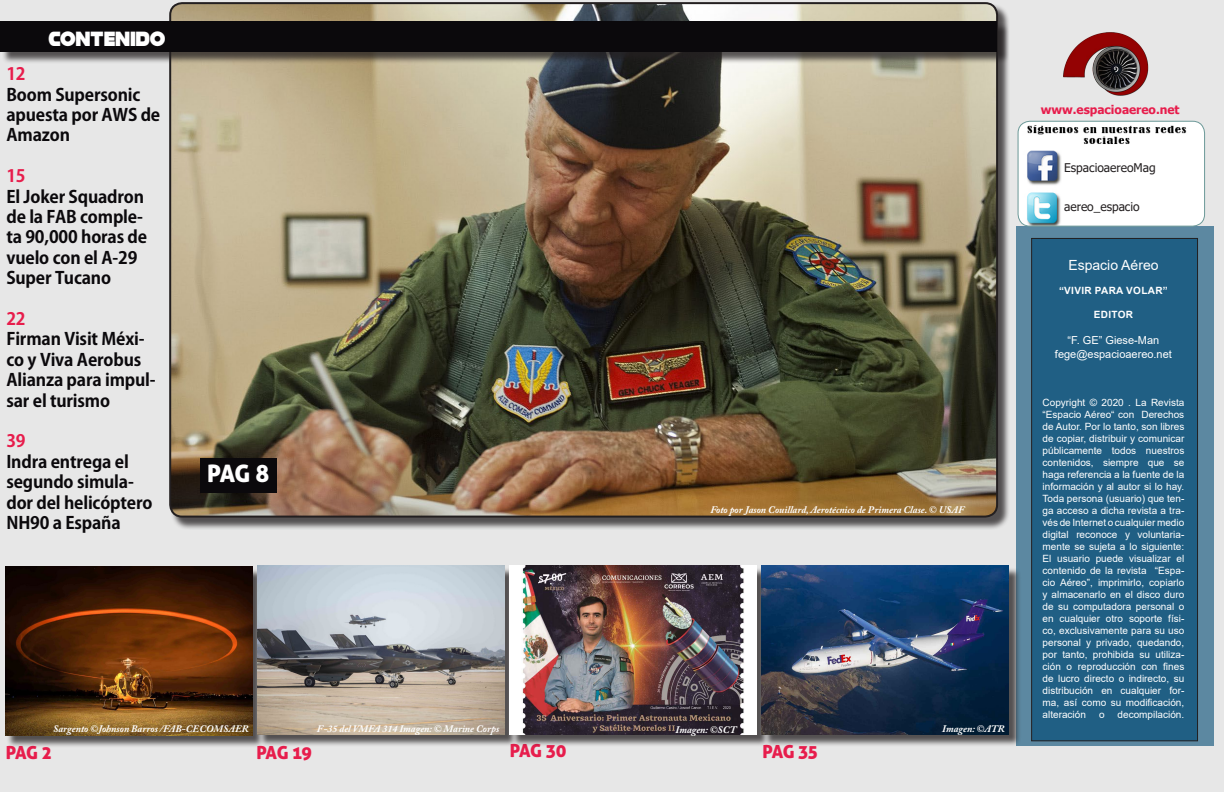
<style>
.page{position:relative;width:1224px;height:792px;background:#fff}
.page>*{position:absolute;margin:0;border:0;box-sizing:border-box;transform-origin:0 0}
.INDICE_CENTRAL{font:24px "Aller Display";color:#fff}
.INDICE_CENTRAL-2{font:18px "Aller Display";letter-spacing:-.025em;color:#e71d4c}
.Estilo_de_párrafo_1{font:18px "Bornspeed";letter-spacing:.02em;color:#fff}
.Lateral_indice{font:700 17px/20.4px "Koz Go Pr 6 N";letter-spacing:-.01em;color:#0b090c}
.Lateral_indice-2{font:700 17px "Koz Go Pr 6 N";letter-spacing:-.01em;color:#e71d4c}
.t1{font:14px "Arial";color:#fff}
.Estilo_de_párrafo_1-2{font:12px "Tahoma";color:#231f20}
.Estilo_de_párrafo_1-3{font:700 12px "Tahoma";color:#e71d4c}
.t2{font:11px "Arial";color:#fff}
.t3{font:10px/12px "Arial";color:#fff;text-align:justify}
.Pie_de_foto{font:italic 700 10px "Adobe Caslon Pro";color:#fff}
.t4{font:700 10px "Arial";letter-spacing:.035em;color:#fff}
</style>
<div class="page">
<div style="left:0;top:0;width:1224px;height:791px;background:#e7e7e7"></div>
<div style="left:1016px;top:226px;width:197px;height:519px;background:#5c88a1"></div>
<div style="left:1032px;top:238px;width:166px;height:503px;background:#205f84"></div>
<div style="left:1031px;top:238px;width:167px;height:503px;border:1px solid #231f20"></div>
<img style="left:1063px;top:32px;width:86px;height:64px">
<img style="left:1018px;top:121px;width:187px;height:105px">
<div style="left:1018px;top:121px;width:187px;height:106px;border:1px solid #6c9998;border-radius:12px"></div>
<div style="left:171px;top:4px;width:840px;height:526px;background:#231f20;opacity:.75"></div>
<img style="left:171px;top:4px;width:826px;height:513px">
<div style="left:2px;top:23px;width:1007px;height:41px;background:#231f20;opacity:.75"></div>
<div style="left:0;top:21px;width:997px;height:31px;background:#0b090c"></div>
<div style="left:200px;top:458px;width:77px;height:35px;background:#0b090c"></div>
<div style="left:7px;top:568px;width:258px;height:180px;background:#231f20;opacity:.75"></div>
<img style="left:5px;top:566px;width:247px;height:169px">
<div style="left:259px;top:567px;width:258px;height:180px;background:#231f20;opacity:.75"></div>
<img style="left:257px;top:566px;width:247px;height:168px">
<div style="left:511px;top:567px;width:258px;height:180px;background:#231f20;opacity:.75"></div>
<img style="left:509px;top:566px;width:248px;height:168px">
<div style="left:763px;top:567px;width:258px;height:180px;background:#231f20;opacity:.75"></div>
<img style="left:762px;top:566px;width:247px;height:168px">
<p class="Estilo_de_párrafo_1" style="left:49px;top:27px;width:119px">CONTENIDO</p>
<p class="Lateral_indice-2" style="left:6px;top:64px;width:21px">12</p>
<p class="Lateral_indice" style="left:6px;top:85px;width:155px">Boom Supersonic apuesta por AWS de<br>Amazon</p>
<p class="Lateral_indice-2" style="left:6px;top:166px;width:21px">15</p>
<p class="Lateral_indice" style="left:6px;top:187px;width:142px">El Joker Squadron de la FAB comple&shy;ta 90,000 horas de vuelo con el A-29<br>Super Tucano</p>
<p class="Lateral_indice-2" style="left:6px;top:309px;width:21px">22</p>
<p class="Lateral_indice" style="left:6px;top:329px;width:151px">Firman Visit Méxi&shy;co y Viva Aerobus<br>Alianza para impul&shy;sar el turismo</p>
<p class="Lateral_indice-2" style="left:6px;top:432px;width:21px">39</p>
<p class="Lateral_indice" style="left:6px;top:452px;width:148px">Indra entrega el segundo simula&shy;dor del helicóptero<br>NH90 a España</p>
<p class="INDICE_CENTRAL" style="left:207px;top:458px;width:64px">PAG 8</p>
<p class="Pie_de_foto" style="left:710px;top:503px;width:256px">Foto por Jason Couillard, Aerotécnico de Primera Clase. © USAF</p>
<p class="Pie_de_foto" style="left:53px;top:723px;width:197px">Sargento ©Johnson Barros /FAB-CECOMSAER</p>
<p class="Pie_de_foto" style="left:317px;top:723px;width:184px">F-35 del VMFA 314 Imagen: © Marine Corps</p>
<p class="Pie_de_foto" style="left:675px;top:723px;width:62px">Imagen: ©SCT</p>
<p class="Pie_de_foto" style="left:942px;top:723px;width:64px">Imagen: ©ATR</p>
<p class="INDICE_CENTRAL-2" style="left:6px;top:741px;width:47px">PAG 2</p>
<p class="INDICE_CENTRAL-2" style="left:256px;top:741px;width:57px">PAG 19</p>
<p class="INDICE_CENTRAL-2" style="left:510px;top:739px;width:58px">PAG 30</p>
<p class="INDICE_CENTRAL-2" style="left:762px;top:740px;width:57px">PAG 35</p>
<p class="Estilo_de_párrafo_1-3" style="left:1041px;top:101px;width:140px">www.espacioaereo.net</p>
<p class="Estilo_de_párrafo_1-2" style="left:1064px;top:160px;width:93px">EspacioaereoMag</p>
<p class="Estilo_de_párrafo_1-2" style="left:1064px;top:198px;width:77px">aereo_espacio</p>
<p class="t1" style="left:1068px;top:255px;width:92px">Espacio Aéreo</p>
<p class="t4" style="left:1059px;top:283px;width:110px">“VIVIR PARA VOLAR”</p>
<p class="t4" style="left:1094px;top:307px;width:41px">EDITOR</p>
<p class="t2" style="left:1068px;top:333px;width:93px">“F. GE” Giese-Man</p>
<p class="t2" style="left:1055px;top:346px;width:118px">fege@espacioaereo.net</p>
<p class="t3" style="left:1043px;top:396px;width:143px">Copyright © 2020 . La Revista “Espacio Aéreo“ con Derechos de Autor. Por lo tanto, son libres de copiar, distribuir y comunicar públicamente todos nuestros contenidos, siempre que se haga referencia a la fuente de la información y al autor si lo hay.</p>
<p class="t3" style="left:1043px;top:492px;width:143px">Toda persona (usuario) que ten&shy;ga acceso a dicha revista a tra&shy;vés de Internet o cualquier medio digital reconoce y voluntaria&shy;mente se sujeta a lo siguiente:</p>
<p class="t3" style="left:1043px;top:552px;width:143px">El usuario puede visualizar el contenido de la revista “Espa&shy;cio Aéreo”, imprimirlo, copiarlo y almacenarlo en el disco duro de su computadora personal o en cualquier otro soporte físi&shy;co, exclusivamente para su uso personal y privado, quedando, por tanto, prohibida su utiliza&shy;ción o reproducción con fines de lucro directo o indirecto, su distribución en cualquier for&shy;ma, así como su modificación, alteración</p>
<p class="t3" style="left:1099px;top:708px;width:7px">o</p>
<p class="t3" style="left:1118px;top:708px;width:68px">decompilación.</p>
</div>
